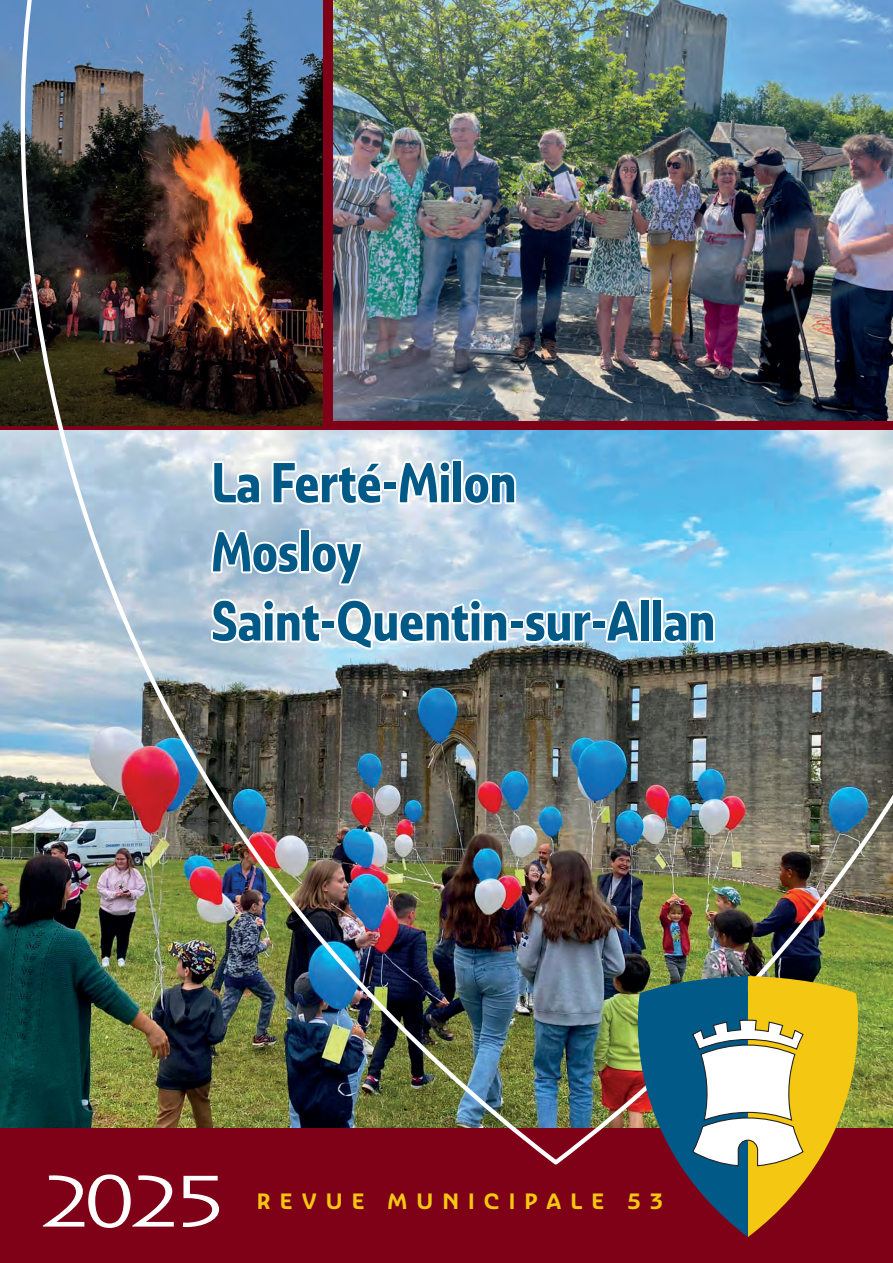
<style>
.page{position:relative;width:893px;height:1263px;background:#7f0118}
.page>*{position:absolute;margin:0;border:0;box-sizing:border-box;transform-origin:0 0}
.t1{font:300 75.3px "Anisette Std";color:#fff;scale:1.33 1}
.t2{font:54.45px/69.2px "Ashemore Con Bol";color:#005986}
.t3{font:21.6px "Ashemore Nor Bol";letter-spacing:.425em;color:#f3c712}
</style>
<div class="page">
<img style="left:0;top:0;width:893px;height:1165px">
<img style="left:333px;top:0;width:560px;height:420px">
<svg style="left:614px;top:976px;width:268px;height:261px"></svg>
<svg style="left:210px;top:459px;width:53px;height:48px;background:#e1e9ee"></svg>
<svg style="left:270px;top:459px;width:118px;height:48px;background:#dfeaf2"></svg>
<div style="left:382px;top:480px;width:16px;height:11px;border:4px solid #fff"></div>
<svg style="left:396px;top:458px;width:57px;height:48px;background:#ecf1f6"></svg>
<div style="left:452px;top:459px;width:11px;height:45px;border:4px solid #fff"></div>
<svg style="left:461px;top:470px;width:57px;height:37px;background:#c5e0f2"></svg>
<svg style="left:209px;top:527px;width:92px;height:49px;background:#c6d7e5"></svg>
<div style="left:299px;top:528px;width:12px;height:45px;border:4px solid #fff"></div>
<svg style="left:309px;top:540px;width:57px;height:49px;background:#cddce8"></svg>
<svg style="left:209px;top:597px;width:114px;height:48px;background:#e1e7ed"></svg>
<div style="left:321px;top:619px;width:15px;height:10px;border:4px solid #fff"></div>
<svg style="left:334px;top:597px;width:176px;height:55px;background:#d7e5ef"></svg>
<div style="left:509px;top:619px;width:15px;height:10px;border:4px solid #fff"></div>
<svg style="left:522px;top:608px;width:72px;height:37px;background:#d1e5f3"></svg>
<div style="left:592px;top:619px;width:15px;height:10px;border:4px solid #fff"></div>
<svg style="left:603px;top:596px;width:39px;height:48px;background:#c7e3f4"></svg>
<div style="left:639px;top:598px;width:12px;height:44px;border:4px solid #fff"></div>
<div style="left:652px;top:598px;width:11px;height:44px;border:4px solid #fff"></div>
<svg style="left:661px;top:609px;width:56px;height:36px;background:#caebf9"></svg>
<p class="t2" style="left:211px;top:448px;width:505px">La Ferté-Milon<br>Mosloy<br>Saint-Quentin-sur-Allan</p>
<p class="t1" style="left:41px;top:1161px;width:140px">2025</p>
<p class="t3" style="left:257px;top:1188px;width:408px">REVUE MUNICIPALE 53</p>
</div>
